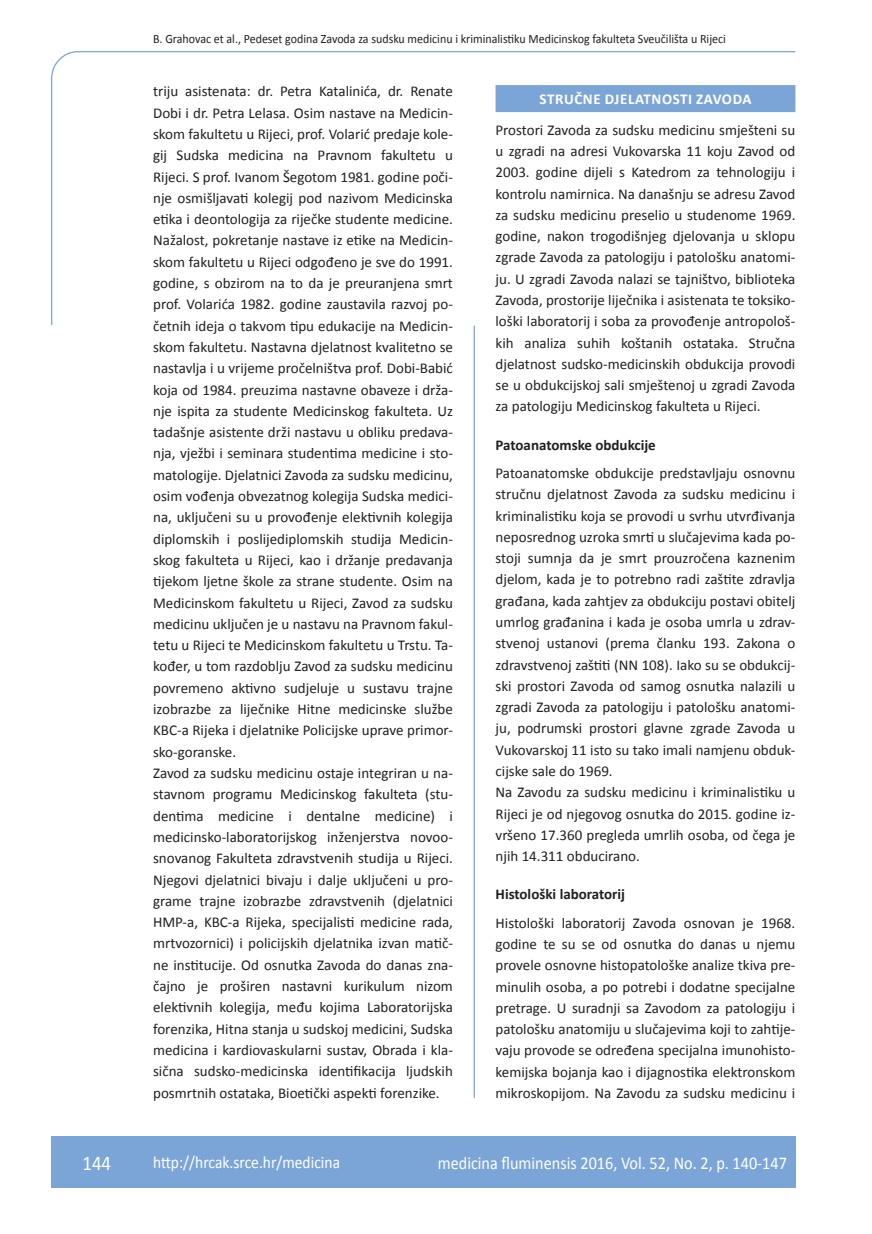
<style>
.page{position:relative;width:872px;height:1234px;background:#fff}
.page>*{position:absolute;margin:0;border:0;box-sizing:border-box;transform-origin:0 0}
.t1{font:21px "Calibri";color:#fff;scale:.9 1}
.t2{font:18px "Calibri";color:#fff;scale:.9 1}
.t3{font:17.25px "Calibri";color:#fff;scale:.9 1}
.t4{font:15px/21.3px "Calibri";color:#231f20}
.t5{font:700 15px "Calibri";color:#231f20}
.t6{font:700 15px "Calibri";letter-spacing:.04em;color:#fff}
.t7{font:12.75px "Calibri";color:#231f20;scale:.94 1}
</style>
<div class="page">
<svg style="left:51px;top:51px;width:745px;height:274px"></svg>
<hr style="left:473px;top:325px;width:2px;height:772px;background:#7ca5d7">
<div style="left:51px;top:1135px;width:744px;height:51px;background:#7ca5d7"></div>
<div style="left:495px;top:85px;width:300px;height:27px;background:#7ca5d7"></div>
<p class="t7" style="left:153px;top:30px;width:611px">B. Grahovac et al., Pedeset godina Zavoda za sudsku medicinu i kriminalistiku Medicinskog fakulteta Sveučilišta u Rijeci</p>
<p class="t4" style="left:153px;top:80px;width:301px">triju asistenata: dr. Petra Katalinića, dr. Renate Dobi i dr. Petra Lelasa. Osim nastave na Medicin&shy;skom fakultetu u Rijeci, prof. Volarić predaje kole&shy;gij Sudska medicina na Pravnom fakultetu u Rijeci. S prof. Ivanom Šegotom 1981. godine poči&shy;nje osmišljavati kolegij pod nazivom Medicinska etika i deontologija za riječke studente medicine.<br>Nažalost, pokretanje nastave iz etike na Medicin&shy;skom fakultetu u Rijeci odgođeno je sve do 1991. godine, s obzirom na to da je preuranjena smrt prof. Volarića 1982. godine zaustavila razvoj po&shy;četnih ideja o takvom tipu edukacije na Medicin&shy;skom fakultetu. Nastavna djelatnost kvalitetno se nastavlja i u vrijeme pročelništva prof. Dobi-Babić koja od 1984. preuzima nastavne obaveze i drža&shy;nje ispita za studente Medicinskog fakulteta. Uz tadašnje asistente drži nastavu u obliku predava&shy;nja, vježbi i seminara studentima medicine i sto&shy;matologije. Djelatnici Zavoda za sudsku medicinu, osim vođenja obvezatnog kolegija Sudska medici&shy;na, uključeni su u provođenje elektivnih kolegija diplomskih i poslijediplomskih studija Medicin&shy;skog fakulteta u Rijeci, kao i držanje predavanja tijekom ljetne škole za strane studente. Osim na Medicinskom fakultetu u Rijeci, Zavod za sudsku medicinu uključen je u nastavu na Pravnom fakul&shy;tetu u Rijeci te Medicinskom fakultetu u Trstu. Ta&shy;kođer, u tom razdoblju Zavod za sudsku medicinu povremeno aktivno sudjeluje u sustavu trajne izobrazbe za liječnike Hitne medicinske službe KBC-a Rijeka i djelatnike Policijske uprave primor&shy;sko-goranske.<br>Zavod za sudsku medicinu ostaje integriran u na&shy;stavnom programu Medicinskog fakulteta (stu&shy;dentima medicine i dentalne medicine) i medicinsko-laboratorijskog inženjerstva novoo&shy;snovanog Fakulteta zdravstvenih studija u Rijeci.<br>Njegovi djelatnici bivaju i dalje uključeni u pro&shy;grame trajne izobrazbe zdravstvenih (djelatnici HMP-a, KBC-a Rijeka, specijalisti medicine rada, mrtvozornici) i policijskih djelatnika izvan matič&shy;ne institucije. Od osnutka Zavoda do danas zna&shy;čajno je proširen nastavni kurikulum nizom elektivnih kolegija, među kojima Laboratorijska forenzika, Hitna stanja u sudskoj medicini, Sudska medicina i kardiovaskularni sustav, Obrada i kla&shy;sična sudsko-medicinska identifikacija ljudskih posmrtnih ostataka, Bioetički aspekti forenzike.</p>
<p class="t6" style="left:539px;top:90px;width:213px">STRUČNE DJELATNOSTI ZAVODA</p>
<p class="t4" style="left:495px;top:118px;width:301px;text-align:justify">Prostori Zavoda za sudsku medicinu smješteni su u zgradi na adresi Vukovarska 11 koju Zavod od 2003. godine dijeli s Katedrom za tehnologiju i kontrolu namirnica. Na današnju se adresu Zavod za sudsku medicinu preselio u studenome 1969. godine, nakon trogodišnjeg djelovanja u sklopu zgrade Zavoda za patologiju i patološku anatomi&shy;ju. U zgradi Zavoda nalazi se tajništvo, biblioteka Zavoda, prostorije liječnika i asistenata te toksiko&shy;loški laboratorij i soba za provođenje antropološ&shy;kih analiza suhih koštanih ostataka. Stručna djelatnost sudsko-medicinskih obdukcija provodi se u obdukcijskoj sali smještenoj u zgradi Zavoda za patologiju Medicinskog fakulteta u Rijeci.</p>
<p class="t5" style="left:495px;top:435px;width:162px">Patoanatomske obdukcije</p>
<p class="t4" style="left:495px;top:461px;width:301px">Patoanatomske obdukcije predstavljaju osnovnu stručnu djelatnost Zavoda za sudsku medicinu i kriminalistiku koja se provodi u svrhu utvrđivanja neposrednog uzroka smrti u slučajevima kada po&shy;stoji sumnja da je smrt prouzročena kaznenim djelom, kada je to potrebno radi zaštite zdravlja građana, kada zahtjev za obdukciju postavi obitelj umrlog građanina i kada je osoba umrla u zdrav&shy;stvenoj ustanovi (prema članku 193. Zakona o zdravstvenoj zaštiti (NN 108). Iako su se obdukcij&shy;ski prostori Zavoda od samog osnutka nalazili u zgradi Zavoda za patologiju i patološku anatomi&shy;ju, podrumski prostori glavne zgrade Zavoda u Vukovarskoj 11 isto su tako imali namjenu obduk&shy;cijske sale do 1969.<br>Na Zavodu za sudsku medicinu i kriminalistiku u Rijeci je od njegovog osnutka do 2015. godine iz&shy;vršeno 17.360 pregleda umrlih osoba, od čega je njih 14.311 obducirano.</p>
<p class="t5" style="left:495px;top:884px;width:131px">Histološki laboratorij</p>
<p class="t4" style="left:495px;top:911px;width:301px;text-align:justify">Histološki laboratorij Zavoda osnovan je 1968. godine te su se od osnutka do danas u njemu provele osnovne histopatološke analize tkiva pre&shy;minulih osoba, a po potrebi i dodatne specijalne pretrage. U suradnji sa Zavodom za patologiju i patološku anatomiju u slučajevima koji to zahtije&shy;vaju provode se određena specijalna imunohisto&shy;kemijska bojanja kao i dijagnostika elektronskom mikroskopijom. Na Zavodu za sudsku medicinu i</p>
<h1 class="t1" style="left:82px;top:1149px;width:33px">144</h1>
<p class="t3" style="left:153px;top:1150px;width:209px">http://hrcak.srce.hr/medicina</p>
<p class="t2" style="left:438px;top:1151px;width:389px">medicina fluminensis 2016, Vol. 52, No. 2, p. 140-147</p>
</div>
